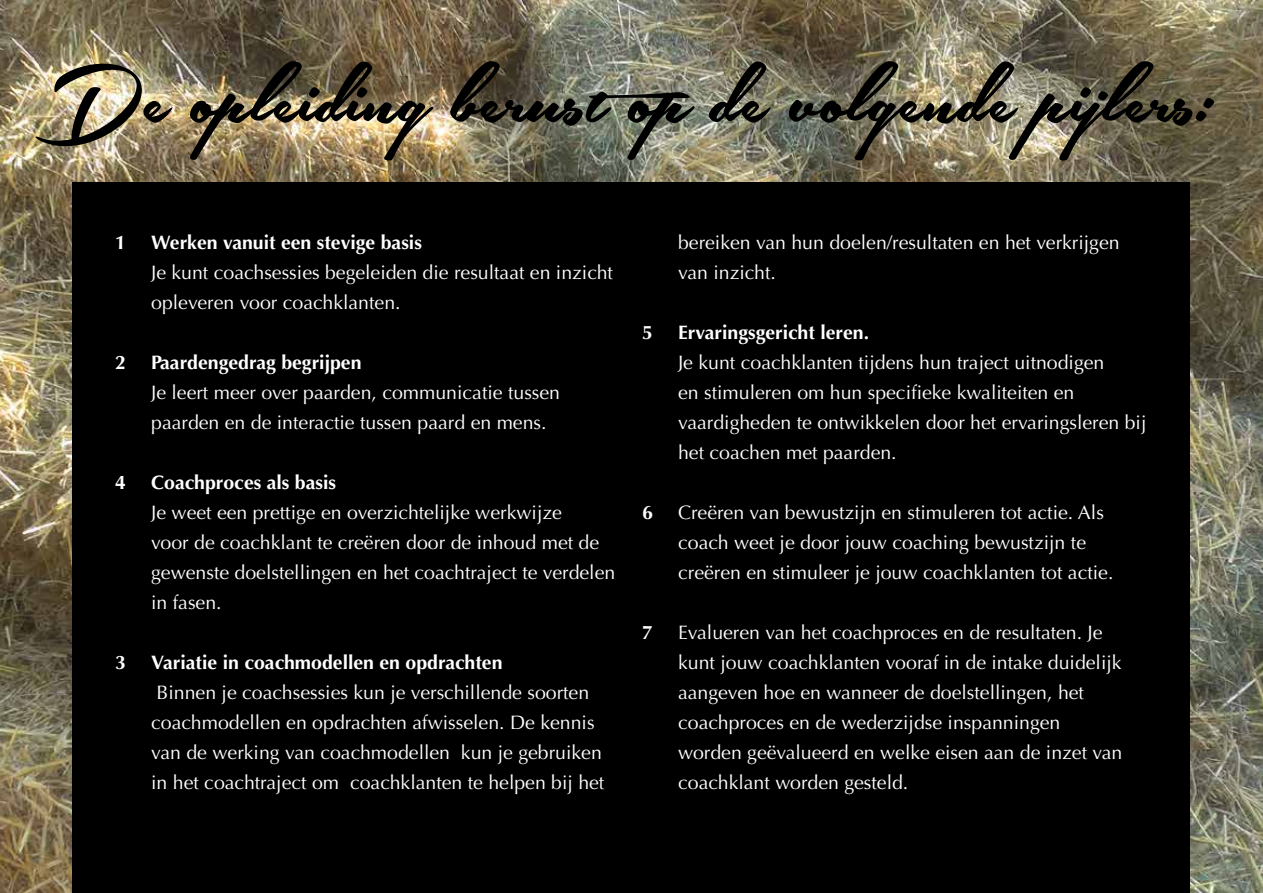
<style>
.page{position:relative;width:1263px;height:893px;background:#fff}
.page>*{position:absolute;margin:0;border:0;box-sizing:border-box;transform-origin:0 0}
.t1{font:108px "Southern Aire Personal Use Only";color:#000}
.t2{font:19.5px/30px "Optima";color:#fff}
.t3{font:700 19.5px "Optima";color:#fff}
</style>
<div class="page">
<img style="left:0;top:0;width:1263px;height:893px">
<div style="left:73px;top:183px;width:1117px;height:710px;background:#000"></div>
<h1 class="t1" style="left:35px;top:43px;width:1181px">De opleiding berustop de volgende pijlers:</h1>
<p class="t3" style="left:115px;top:231px;width:12px">1</p>
<p class="t3" style="left:151px;top:231px;width:272px">Werken vanuit een stevige basis</p>
<p class="t2" style="left:151px;top:258px;width:463px">Je kunt coachsessies begeleiden die resultaat en inzicht opleveren voor coachklanten.</p>
<p class="t3" style="left:115px;top:351px;width:12px">2</p>
<p class="t3" style="left:151px;top:351px;width:212px">Paardengedrag begrijpen</p>
<p class="t2" style="left:151px;top:378px;width:410px">Je leert meer over paarden, communicatie tussen paarden en de interactie tussen paard en mens.</p>
<p class="t3" style="left:115px;top:471px;width:12px">4</p>
<p class="t3" style="left:151px;top:471px;width:186px">Coachproces als basis</p>
<p class="t2" style="left:151px;top:498px;width:466px">Je weet een prettige en overzichtelijke werkwijze<br>voor de coachklant te creëren door de inhoud met de gewenste doelstellingen en het coachtraject te verdelen in fasen.</p>
<p class="t3" style="left:115px;top:651px;width:12px">3</p>
<p class="t3" style="left:151px;top:651px;width:353px">Variatie in coachmodellen en opdrachten</p>
<p class="t2" style="left:151px;top:678px;width:455px">Binnen je coachsessies kun je verschillende soorten coachmodellen en opdrachten afwisselen. De kennis van de werking van coachmodellen kun je gebruiken in het coachtraject om coachklanten te helpen bij het</p>
<p class="t2" style="left:678px;top:228px;width:443px">bereiken van hun doelen/resultaten en het verkrijgen van inzicht.</p>
<p class="t3" style="left:642px;top:321px;width:12px">5</p>
<p class="t3" style="left:678px;top:321px;width:192px">Ervaringsgericht leren.</p>
<p class="t2" style="left:678px;top:348px;width:470px">Je kunt coachklanten tijdens hun traject uitnodigen<br>en stimuleren om hun specifieke kwaliteiten en vaardigheden te ontwikkelen door het ervaringsleren bij het coachen met paarden.</p>
<p class="t3" style="left:642px;top:501px;width:12px">6</p>
<p class="t2" style="left:678px;top:498px;width:437px">Creëren van bewustzijn en stimuleren tot actie. Als coach weet je door jouw coaching bewustzijn te creëren en stimuleer je jouw coachklanten tot actie.</p>
<p class="t3" style="left:642px;top:621px;width:12px">7</p>
<p class="t2" style="left:678px;top:617px;width:446px">Evalueren van het coachproces en de resultaten. Je kunt jouw coachklanten vooraf in de intake duidelijk aangeven hoe en wanneer de doelstellingen, het coachproces en de wederzijdse inspanningen worden geëvalueerd en welke eisen aan de inzet van coachklant worden gesteld.</p>
</div>
